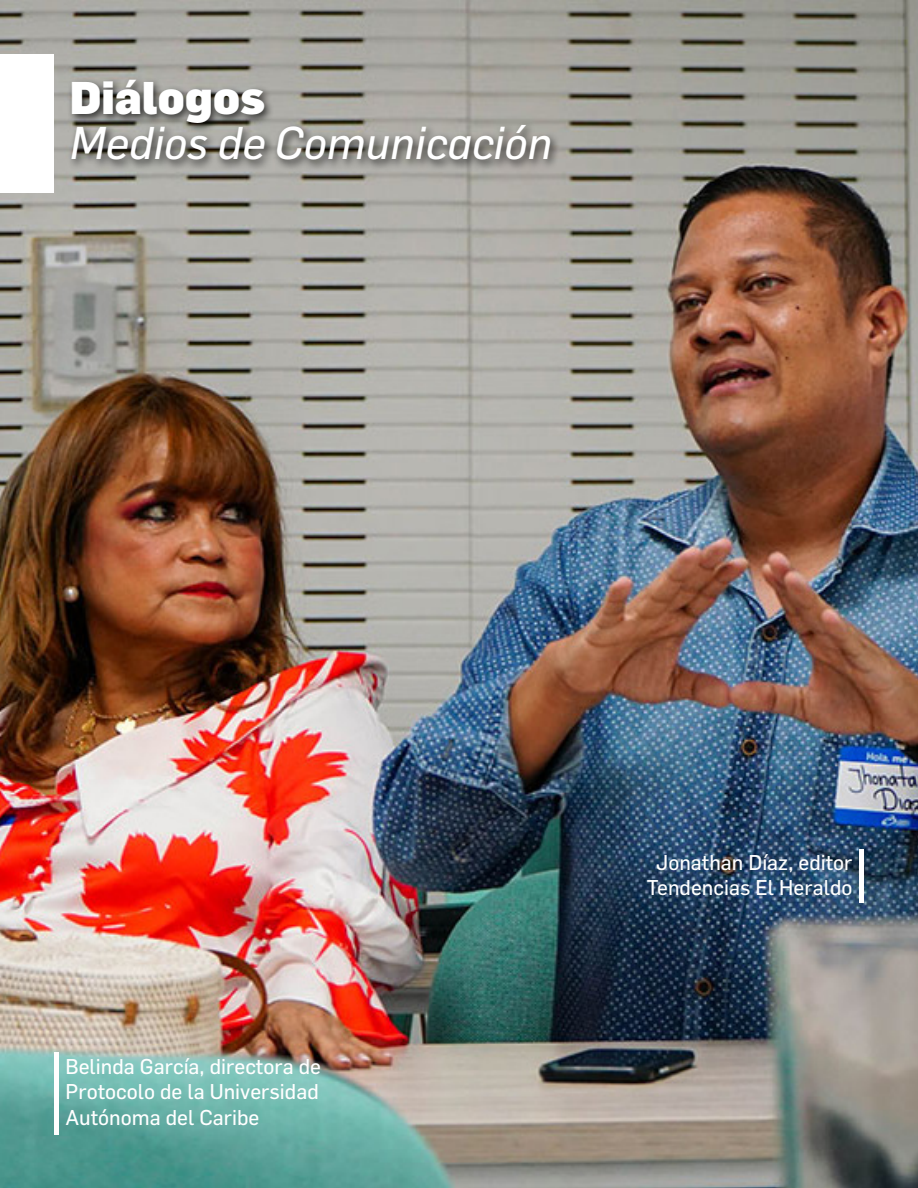
<style>
.page{position:relative;width:918px;height:1188px;background:#fff}
.page>*{position:absolute;margin:0;border:0;box-sizing:border-box;transform-origin:0 0}
.t1{font:italic 45px "Flama";color:#fff}
.t2{font:900 45px "Flama";color:#fff}
.t3{font:21px/25.2px "Flama";color:#fff;text-align:center}
</style>
<div class="page">
<img style="left:0;top:0;width:918px;height:1188px">
<div style="left:67px;top:76px;width:494px;height:95px;background:#000;opacity:.75"></div>
<div style="left:0;top:54px;width:53px;height:138px;background:#fff"></div>
<hr style="left:54px;top:1052px;width:4px;height:83px;background:#fff">
<hr style="left:860px;top:849px;width:4px;height:54px;background:#fff">
<h1 class="t2" style="left:70px;top:70px;width:197px">Diálogos</h1>
<h1 class="t1" style="left:70px;top:116px;width:484px">Medios de Comunicación</h1>
<p class="t3" style="left:65px;top:1054px;width:257px;text-align:justify">Belinda García, directora de Protocolo de la Universidad Autónoma del Caribe</p>
<p class="t3" style="left:647px;top:849px;width:207px">Jonathan Díaz, editor<br>Tendencias El Heraldo</p>
</div>
